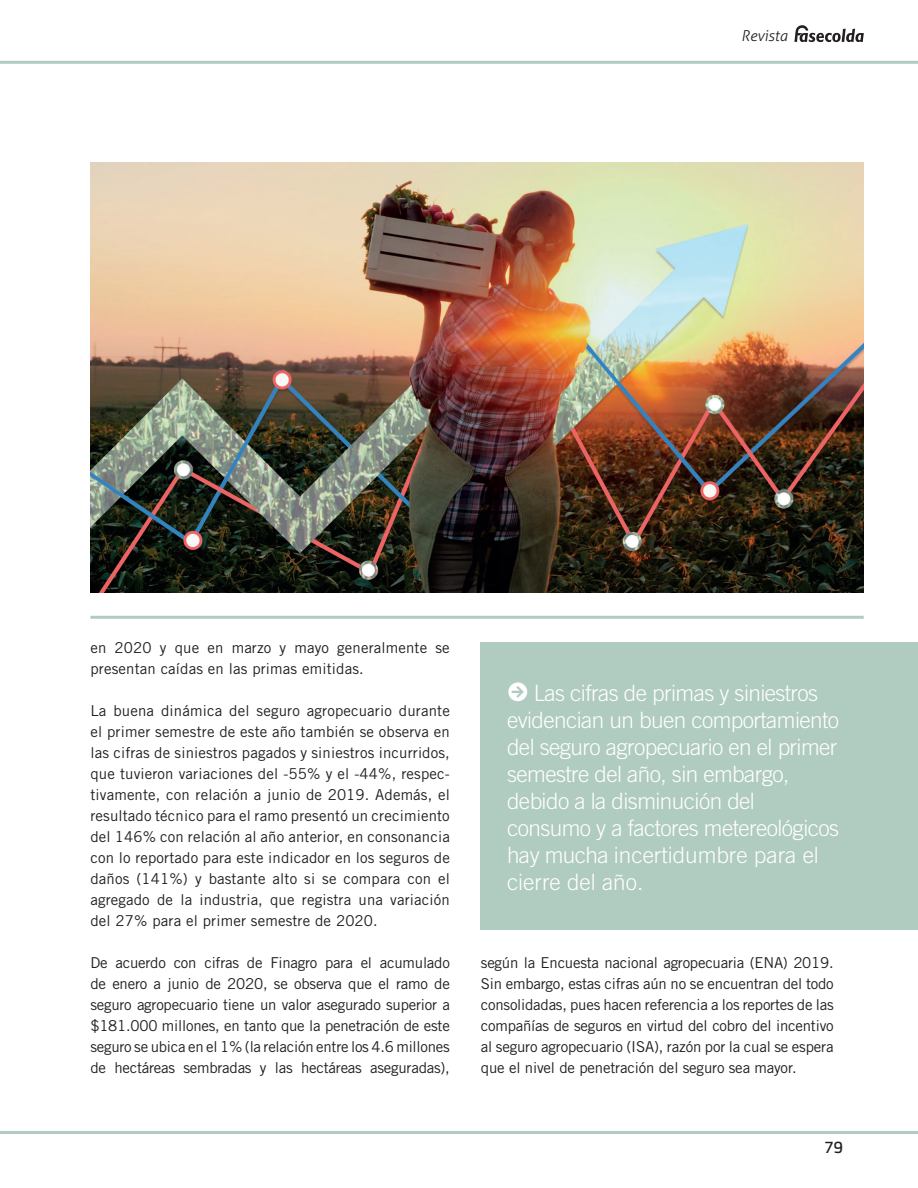
<style>
.page{position:relative;width:918px;height:1188px;background:#fff}
.page>*{position:absolute;margin:0;border:0;box-sizing:border-box;transform-origin:0 0}
.t1{font:300 22.5px/27px "Trade Gothic LT Std";letter-spacing:-.025em;color:#fff}
.t2{font:15px/21px "Trade Gothic LT Std";letter-spacing:.01em;color:#231f20;text-align:justify}
.t3{font:italic 300 15px "Aller";color:#231f20}
.t4{font:15px "Collator";color:#231f20}
.s1{font-family:"Klavika Arrows";font-weight:500;font-size:27.45px}
</style>
<div class="page">
<svg style="left:794px;top:25px;width:70px;height:17px"></svg>
<hr style="left:0;top:1131px;width:918px;height:3px;background:#b0cbc0">
<hr style="left:0;top:61px;width:918px;height:3px;background:#b0cbc0">
<hr style="left:90px;top:616px;width:774px;height:3px;background:#b0cbc0">
<div style="left:481px;top:642px;width:437px;height:288px;background:#b0cbc0"></div>
<img style="left:91px;top:162px;width:773px;height:430px">
<p class="t3" style="left:741px;top:27px;width:48px">Revista</p>
<p class="t2" style="left:90px;top:637px;width:361px">en 2020 y que en marzo y mayo generalmente se presentan caídas en las primas emitidas.</p>
<p class="t2" style="left:90px;top:700px;width:361px">La buena dinámica del seguro agropecuario durante el primer semestre de este año también se observa en las cifras de siniestros pagados y siniestros incurridos, que tuvieron variaciones del -55% y el -44%, respec&shy;tivamente, con relación a junio de 2019. Además, el resultado técnico para el ramo presentó un crecimiento del 146% con relación al año anterior, en consonancia con lo reportado para este indicador en los seguros de daños (141%) y bastante alto si se compara con el agregado de la industria, que registra una variación del 27% para el primer semestre de 2020.</p>
<p class="t2" style="left:90px;top:952px;width:361px">De acuerdo con cifras de Finagro para el acumulado de enero a junio de 2020, se observa que el ramo de seguro agropecuario tiene un valor asegurado superior a $181.000 millones, en tanto que la penetración de este seguro se ubica en el 1% (la relación entre los 4.6 millones de hectáreas sembradas y las hectáreas aseguradas),</p>
<p class="t1" style="left:507px;top:679px;width:334px"><span class="s1">R</span> Las cifras de primas y siniestros evidencian un buen comportamiento del seguro agropecuario en el primer semestre del año, sin embargo, debido a la disminución del consumo y a factores metereológicos hay mucha incertidumbre para el cierre del año.</p>
<p class="t2" style="left:481px;top:952px;width:354px">según la Encuesta nacional agropecuaria (ENA) 2019.<br>Sin embargo, estas cifras aún no se encuentran del todo consolidadas, pues hacen referencia a los reportes de las compañías de seguros en virtud del cobro del incentivo al seguro agropecuario (ISA), razón por la cual se espera que el nivel de penetración del seguro sea mayor.</p>
<p class="t4" style="left:824px;top:1139px;width:20px">79</p>
</div>
